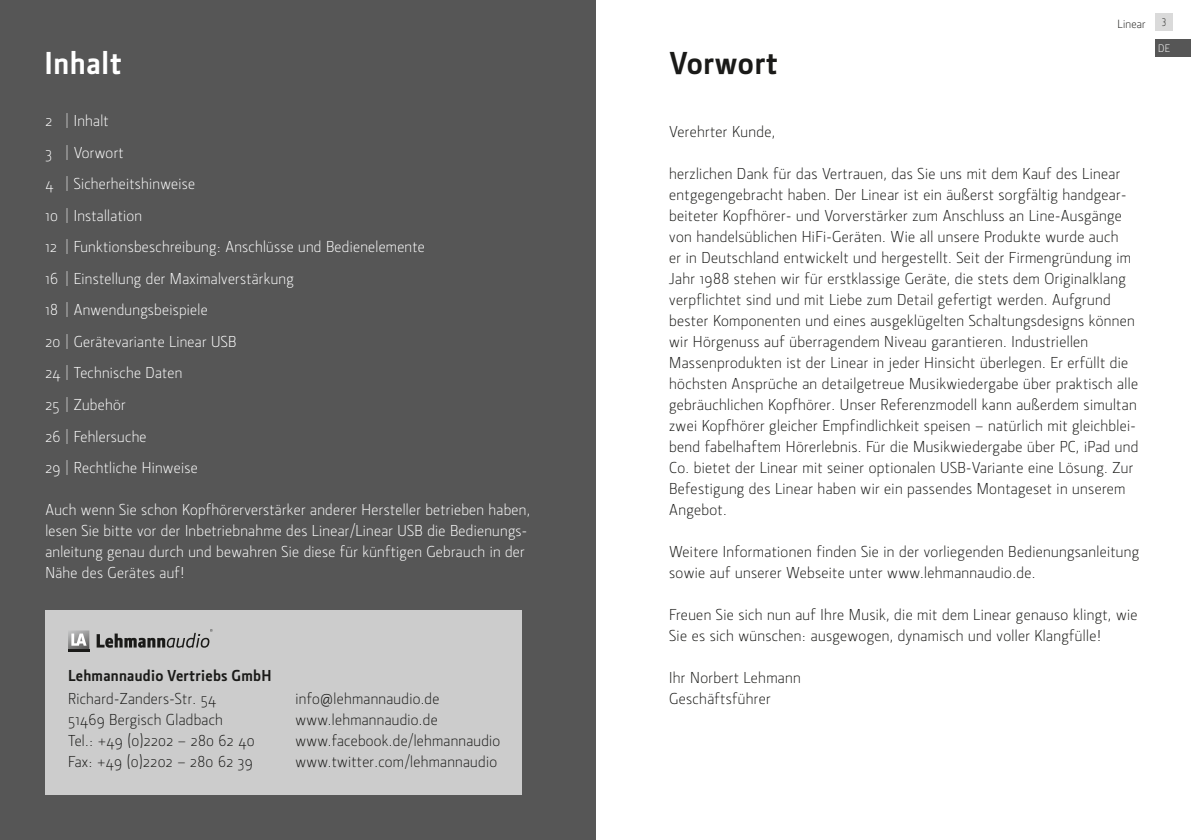
<style>
.page{position:relative;width:1191px;height:840px;background:#fff}
.page>*{position:absolute;margin:0;border:0;box-sizing:border-box;transform-origin:0 0}
.t1{font:700 32px "Section";letter-spacing:.02em;color:#1a1a18}
.t2{font:700 32px "Section";letter-spacing:.02em;color:#fff}
.t3{font:300 16px/21px "Section";letter-spacing:.02em;color:#1a1a18}
.t4{font:300 16px/31.6px "Section";letter-spacing:.02em;color:#fff}
.t5{font:700 16px "Section";letter-spacing:.02em;color:#1a1a18}
.t6{font:300 12px "Section";letter-spacing:.02em;color:#1a1a18}
.t7{font:11px "Section Light Caps";color:#fff}
.t8{font:11px "Section Light Caps";color:#1a1a18;scale:.9 1}
</style>
<div class="page">
<div style="left:0;top:0;width:595px;height:839px;background:#565656"></div>
<div style="left:45px;top:609px;width:477px;height:185px;background:#ccc"></div>
<svg style="left:68px;top:630px;width:21px;height:18px"></svg>
<svg style="left:97px;top:629px;width:115px;height:18px"></svg>
<hr style="left:68px;top:649px;width:21px;height:2px;background:#1a1a18">
<div style="left:1155px;top:40px;width:36px;height:17px;background:#565656"></div>
<div style="left:1155px;top:14px;width:17px;height:17px;background:#dadada"></div>
<h1 class="t2" style="left:44px;top:44px;width:79px">Inhalt</h1>
<p class="t4" style="left:45px;top:105px;width:381px">2 | Inhalt<br>3 | Vorwort<br>4 | Sicherheitshinweise<br>10 | Installation<br>12 | Funktionsbeschreibung: Anschlüsse und Bedienelemente<br>16 | Einstellung der Maximalverstärkung<br>18 | Anwendungsbeispiele<br>20 | Gerätevariante Linear USB<br>24 | Technische Daten<br>25 | Zubehör<br>26 | Fehlersuche<br>29 | Rechtliche Hinweise</p>
<p class="t4" style="left:45px;top:499px;width:486px;line-height:21px">Auch wenn Sie schon Kopfhörerverstärker anderer Hersteller betrieben haben, lesen Sie bitte vor der Inbetriebnahme des Linear/Linear USB die Bedienungs&shy;anleitung genau durch und bewahren Sie diese für künftigen Gebrauch in der Nähe des Gerätes auf!</p>
<p class="t5" style="left:68px;top:666px;width:205px">Lehmannaudio Vertriebs GmbH</p>
<p class="t3" style="left:68px;top:688px;width:188px">Richard-Zanders-Str. 54<br>51469 Bergisch Gladbach<br>Tel.: +49 (0)2202 – 280 62 40<br>Fax: +49 (0)2202 – 280 62 39</p>
<p class="t3" style="left:296px;top:688px;width:206px">info@lehmannaudio.de www.lehmannaudio.de www.facebook.de/lehmannaudio www.twitter.com/lehmannaudio</p>
<h1 class="t1" style="left:669px;top:44px;width:110px">Vorwort</h1>
<p class="t6" style="left:1117px;top:17px;width:30px">Linear</p>
<p class="t8" style="left:1161px;top:17px;width:7px">3</p>
<p class="t7" style="left:1158px;top:42px;width:13px">DE</p>
<p class="t3" style="left:669px;top:121px;width:107px">Verehrter Kunde,</p>
<p class="t3" style="left:669px;top:163px;width:471px">herzlichen Dank für das Vertrauen, das Sie uns mit dem Kauf des Linear entgegengebracht haben. Der Linear ist ein äußerst sorgfältig handgear&shy;beiteter Kopfhörer- und Vorverstärker zum Anschluss an Line-Ausgänge von handelsüblichen HiFi-Geräten. Wie all unsere Produkte wurde auch<br>er in Deutschland entwickelt und hergestellt. Seit der Firmengründung im Jahr 1988 stehen wir für erstklassige Geräte, die stets dem Originalklang verpflichtet sind und mit Liebe zum Detail gefertigt werden. Aufgrund bester Komponenten und eines ausgeklügelten Schaltungsdesigns können wir Hörgenuss auf überragendem Niveau garantieren. Industriellen Massenprodukten ist der Linear in jeder Hinsicht überlegen. Er erfüllt die höchsten Ansprüche an detailgetreue Musikwiedergabe über praktisch alle gebräuchlichen Kopfhörer. Unser Referenzmodell kann außerdem simultan zwei Kopfhörer gleicher Empfindlichkeit speisen – natürlich mit gleichblei&shy;bend fabelhaftem Hörerlebnis. Für die Musikwiedergabe über PC, iPad und Co. bietet der Linear mit seiner optionalen USB-Variante eine Lösung. Zur Befestigung des Linear haben wir ein passendes Montageset in unserem Angebot.</p>
<p class="t3" style="left:669px;top:541px;width:471px">Weitere Informationen finden Sie in der vorliegenden Bedienungsanleitung sowie auf unserer Webseite unter www.lehmannaudio.de.</p>
<p class="t3" style="left:669px;top:604px;width:470px">Freuen Sie sich nun auf Ihre Musik, die mit dem Linear genauso klingt, wie<br>Sie es sich wünschen: ausgewogen, dynamisch und voller Klangfülle!</p>
<p class="t3" style="left:669px;top:667px;width:133px">Ihr Norbert Lehmann<br>Geschäftsführer</p>
</div>
